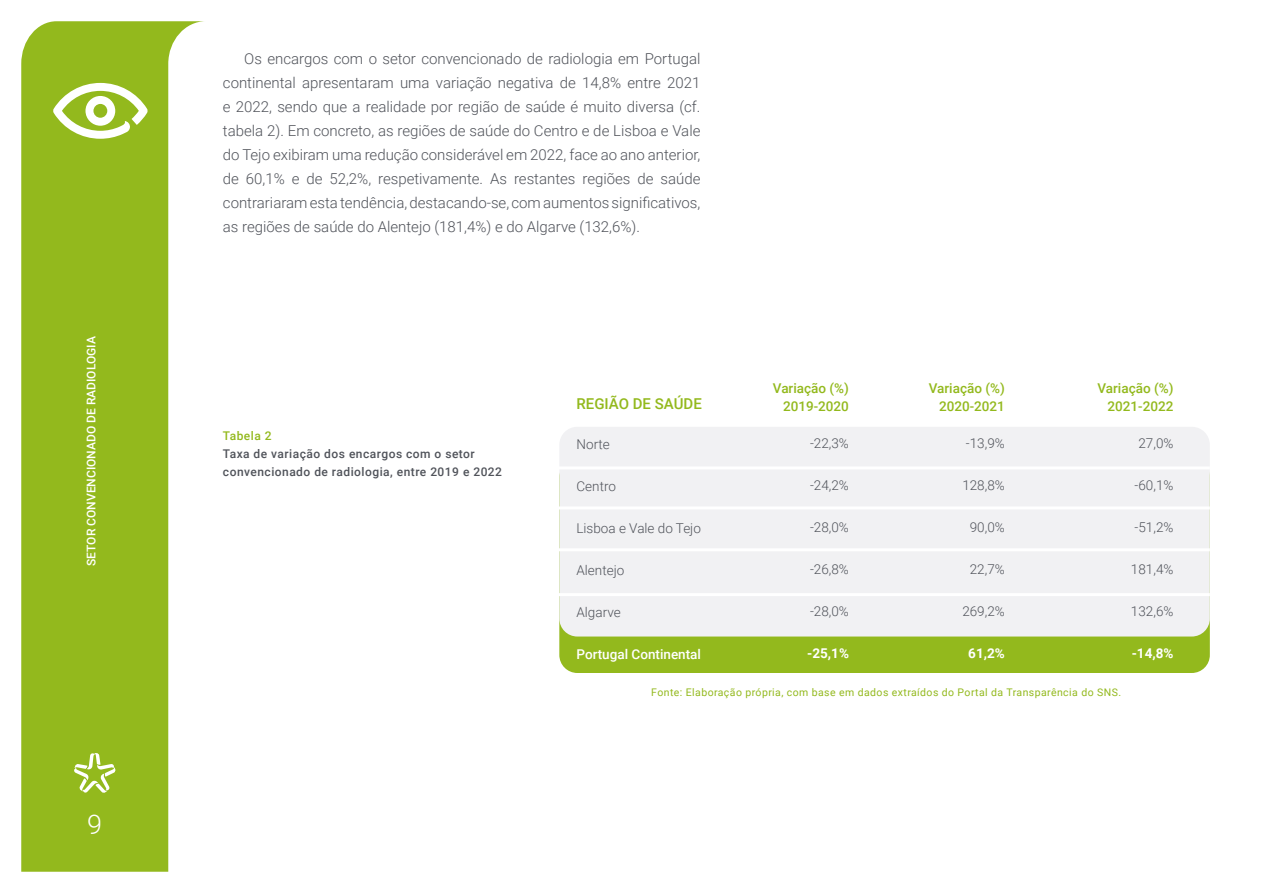
<style>
.page{position:relative;width:1263px;height:893px;background:#fff}
.page>*{position:absolute;margin:0;border:0;box-sizing:border-box;transform-origin:0 0}
.t1{font:300 27px "Roboto";color:#fff}
.t2{font:300 15px/24px "Roboto";color:#50535a;text-align:justify}
.t3{font:500 15px "Roboto";color:#93b91d}
.t4{font:300 13.5px "Roboto";color:#50535a}
.t5{font:500 13.5px/18px "Roboto";color:#93b91d;text-align:right}
.t6{font:500 13.5px "Roboto";color:#fff}
.t7{font:700 13.5px "Roboto";color:#fff}
.t8{font:500 12px/18px "Roboto";letter-spacing:.04em;color:#50535a}
.t9{font:500 12px "Roboto";color:#fff}
.t10{font:500 12px "Roboto";letter-spacing:.04em;color:#93b91d}
.t11{font:10.5px "Roboto";letter-spacing:.04em;color:#93b91d}
</style>
<div class="page">
<svg style="left:21px;top:21px;width:183px;height:851px;fill:#93b91d"></svg>
<svg style="left:74px;top:753px;width:42px;height:40px"></svg>
<svg style="left:53px;top:83px;width:95px;height:56px"></svg>
<div style="left:559px;top:459px;width:651px;height:214px;background:#93b91d;border-radius:18px"></div>
<div style="left:559px;top:427px;width:651px;height:209px;background:#f1f1f3;border-radius:18px"></div>
<hr style="left:553px;top:466px;width:657px;height:3px;background:#fff">
<hr style="left:553px;top:506px;width:657px;height:3px;background:#fff">
<hr style="left:553px;top:548px;width:657px;height:3px;background:#fff">
<hr style="left:553px;top:593px;width:657px;height:3px;background:#fff">
<p class="t9" style="left:83px;top:566px;width:231px;rotate:-90deg">SETOR CONVENCIONADO DE RADIOLOGIA</p>
<h1 class="t1" style="left:87px;top:805px;width:16px">9</h1>
<p class="t2" style="left:223px;top:47px;width:479px;text-indent:21px">Os encargos com o setor convencionado de radiologia em Portugal continental apresentaram uma variação negativa de 14,8% entre 2021 e 2022, sendo que a realidade por região de saúde é muito diversa (cf. tabela 2). Em concreto, as regiões de saúde do Centro e de Lisboa e Vale do Tejo exibiram uma redução considerável em 2022, face ao ano anterior, de 60,1% e de 52,2%, respetivamente. As restantes regiões de saúde contrariaram esta tendência, destacando-se, com aumentos significativos, as regiões de saúde do Alentejo (181,4%) e do Algarve (132,6%).</p>
<p class="t10" style="left:223px;top:427px;width:50px">Tabela 2</p>
<p class="t8" style="left:223px;top:444px;width:281px">Taxa de variação dos encargos com o setor convencionado de radiologia, entre 2019 e 2022</p>
<p class="t3" style="left:576px;top:393px;width:127px">REGIÃO DE SAÚDE</p>
<p class="t4" style="left:576px;top:435px;width:35px">Norte</p>
<p class="t4" style="left:576px;top:477px;width:41px">Centro</p>
<p class="t4" style="left:576px;top:519px;width:126px">Lisboa e Vale do Tejo</p>
<p class="t4" style="left:576px;top:561px;width:49px">Alentejo</p>
<p class="t4" style="left:576px;top:603px;width:46px">Algarve</p>
<p class="t6" style="left:576px;top:645px;width:126px">Portugal Continental</p>
<p class="t5" style="left:773px;top:379px;width:78px">Variação (%)<br>2019-2020</p>
<p class="t5" style="left:929px;top:379px;width:78px">Variação (%)<br>2020-2021</p>
<p class="t5" style="left:1097px;top:379px;width:78px">Variação (%)<br>2021-2022</p>
<p class="t4" style="left:810px;top:434px;width:40px">-22,3%</p>
<p class="t4" style="left:810px;top:476px;width:40px">-24,2%</p>
<p class="t4" style="left:810px;top:518px;width:40px">-28,0%</p>
<p class="t4" style="left:810px;top:560px;width:40px">-26,8%</p>
<p class="t4" style="left:810px;top:602px;width:40px">-28,0%</p>
<p class="t7" style="left:807px;top:644px;width:43px">-25,1%</p>
<p class="t4" style="left:966px;top:434px;width:40px">-13,9%</p>
<p class="t4" style="left:962px;top:476px;width:44px">128,8%</p>
<p class="t4" style="left:970px;top:518px;width:36px">90,0%</p>
<p class="t4" style="left:970px;top:560px;width:36px">22,7%</p>
<p class="t4" style="left:962px;top:602px;width:44px">269,2%</p>
<p class="t7" style="left:968px;top:644px;width:38px">61,2%</p>
<p class="t4" style="left:1138px;top:434px;width:36px">27,0%</p>
<p class="t4" style="left:1134px;top:476px;width:40px">-60,1%</p>
<p class="t4" style="left:1134px;top:518px;width:40px">-51,2%</p>
<p class="t4" style="left:1131px;top:560px;width:44px">181,4%</p>
<p class="t4" style="left:1131px;top:602px;width:44px">132,6%</p>
<p class="t7" style="left:1132px;top:644px;width:43px">-14,8%</p>
<p class="t11" style="left:651px;top:685px;width:471px">Fonte: Elaboração própria, com base em dados extraídos do Portal da Transparência do SNS.</p>
</div>
